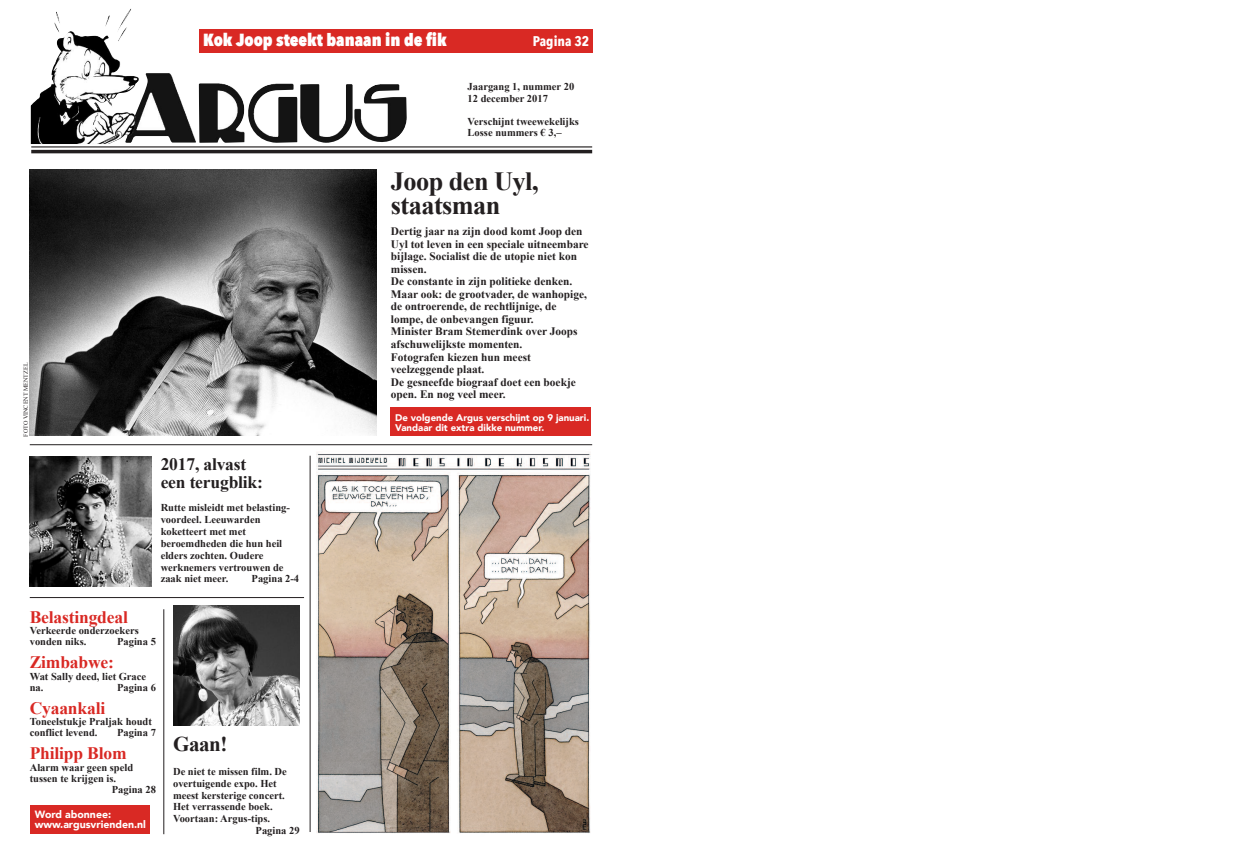
<style>
.page{position:relative;width:1241px;height:864px;background:#fff}
.page>*{position:absolute;margin:0;border:0;box-sizing:border-box;transform-origin:0 0}
.t1{font:700 26.25px/23.6px "Times New Roman";letter-spacing:-.02em;color:#231f20}
.t2{font:700 21px "Times New Roman";color:#231f20}
.t3{font:700 17.5px "Times New Roman";letter-spacing:-.01em;color:#d92924}
.t4{font:800 17.5px "Avenir Next Condensed";color:#fff}
.t5{font:700 17.5px/17.5px "Times New Roman";letter-spacing:-.01em;color:#231f20}
.t6{font:700 14px "Avenir Next Condensed";color:#fff}
.t7{font:700 11.38px/12.5px "Times New Roman";color:#231f20}
.t8{font:700 10.5px/11.8px "Times New Roman";color:#231f20}
.t9{font:900 10.5px/10.5px "Avenir";color:#fff}
.t10{font:900 9.62px/10.5px "Avenir";color:#fff}
.t11{font:6.12px "Times New Roman";color:#231f20}
</style>
<div class="page">
<img style="left:31px;top:8px;width:376px;height:136px">
<hr style="left:31px;top:146px;width:561px;height:1px;background:#231f20">
<hr style="left:31px;top:150px;width:561px;height:3px;background:#231f20">
<img style="left:30px;top:169px;width:347px;height:266px">
<img style="left:316px;top:454px;width:274px;height:379px">
<img style="left:30px;top:456px;width:121px;height:130px">
<hr style="left:30px;top:444px;width:562px;height:1px;background:#231f20">
<hr style="left:30px;top:597px;width:274px;height:1px;background:#231f20">
<hr style="left:310px;top:455px;width:1px;height:376px;background:#231f20">
<div style="left:199px;top:29px;width:393px;height:23px;background:#d92924"></div>
<img style="left:173px;top:605px;width:127px;height:120px">
<hr style="left:163px;top:609px;width:1px;height:224px;background:#231f20">
<div style="left:390px;top:407px;width:200px;height:28px;background:#d92924"></div>
<div style="left:30px;top:805px;width:119px;height:28px;background:#d92924"></div>
<h3 class="t4" style="left:203px;top:29px;width:245px">Kok Joop steekt banaan in de fik</h3>
<h3 class="t6" style="left:533px;top:32px;width:58px">Pagina 32</h3>
<p class="t11" style="left:22px;top:436px;width:76px;rotate:-90deg">foto vincent mentzel</p>
<h3 class="t5" style="left:161px;top:455px;width:104px">2017, alvast een terugblik:</h3>
<p class="t8" style="left:161px;top:502px;width:131px">Rutte misleidt met belasting&shy;voordeel. Leeuwarden koketteert met met beroemdheden die hun heil elders zochten. Oudere werknemers vertrouwen de zaak niet meer.</p>
<p class="t8" style="left:251px;top:572px;width:49px">Pagina 2-4</p>
<h3 class="t3" style="left:30px;top:606px;width:100px">Belastingdeal</h3>
<p class="t8" style="left:30px;top:624px;width:110px;line-height:11.4px">Verkeerde onderzoekers vonden niks.</p>
<p class="t8" style="left:117px;top:635px;width:40px">Pagina 5</p>
<h3 class="t3" style="left:30px;top:652px;width:86px">Zimbabwe:</h3>
<p class="t8" style="left:30px;top:670px;width:118px;line-height:11.4px">Wat Sally deed, liet Grace na.</p>
<p class="t8" style="left:117px;top:681px;width:40px">Pagina 6</p>
<h3 class="t3" style="left:30px;top:697px;width:77px">Cyaankali</h3>
<p class="t8" style="left:30px;top:715px;width:124px;line-height:11.4px">Toneelstukje Praljak houdt conflict levend.</p>
<p class="t8" style="left:117px;top:726px;width:40px">Pagina 7</p>
<h3 class="t3" style="left:30px;top:743px;width:98px">Philipp Blom</h3>
<p class="t8" style="left:30px;top:760px;width:105px">Alarm waar geen speld</p>
<p class="t8" style="left:30px;top:772px;width:88px">tussen te krijgen is.</p>
<p class="t8" style="left:112px;top:783px;width:46px">Pagina 28</p>
<p class="t9" style="left:35px;top:808px;width:113px">Word abonnee: www.argusvrienden.nl</p>
<h2 class="t2" style="left:173px;top:732px;width:56px">Gaan!</h2>
<p class="t8" style="left:173px;top:765px;width:115px">De niet te missen film. De</p>
<p class="t8" style="left:173px;top:777px;width:105px">overtuigende expo. Het</p>
<p class="t8" style="left:173px;top:788px;width:113px">meest kersterige concert.</p>
<p class="t8" style="left:173px;top:800px;width:101px">Het verrassende boek.</p>
<p class="t8" style="left:173px;top:812px;width:99px">Voortaan: Argus-tips.</p>
<p class="t8" style="left:255px;top:824px;width:46px">Pagina 29</p>
<p class="t8" style="left:467px;top:81px;width:108px;line-height:11.4px">Jaargang 1, nummer 20<br>12 december 2017</p>
<p class="t8" style="left:467px;top:115px;width:113px;line-height:11.4px">Verschijnt tweewekelijks<br>Losse nummers € 3,–</p>
<h1 class="t1" style="left:391px;top:169px;width:149px">Joop den Uyl, staatsman</h1>
<p class="t7" style="left:391px;top:225px;width:199px">Dertig jaar na zijn dood komt Joop den<br>Uyl tot leven in een speciale uitneembare bijlage. Socialist die de utopie niet kon missen.<br>De constante in zijn politieke denken.<br>Maar ook: de grootvader, de wanhopige, de ontroerende, de rechtlijnige, de lompe, de onbevangen figuur.<br>Minister Bram Stemerdink over Joops afschuwelijkste momenten.<br>Fotografen kiezen hun meest veelzeggende plaat.<br>De gesneefde biograaf doet een boekje open. En nog veel meer.</p>
<p class="t10" style="left:395px;top:412px;width:195px">De volgende Argus verschĳnt op 9 januari.<br>Vandaar dit extra dikke nummer.</p>
</div>
